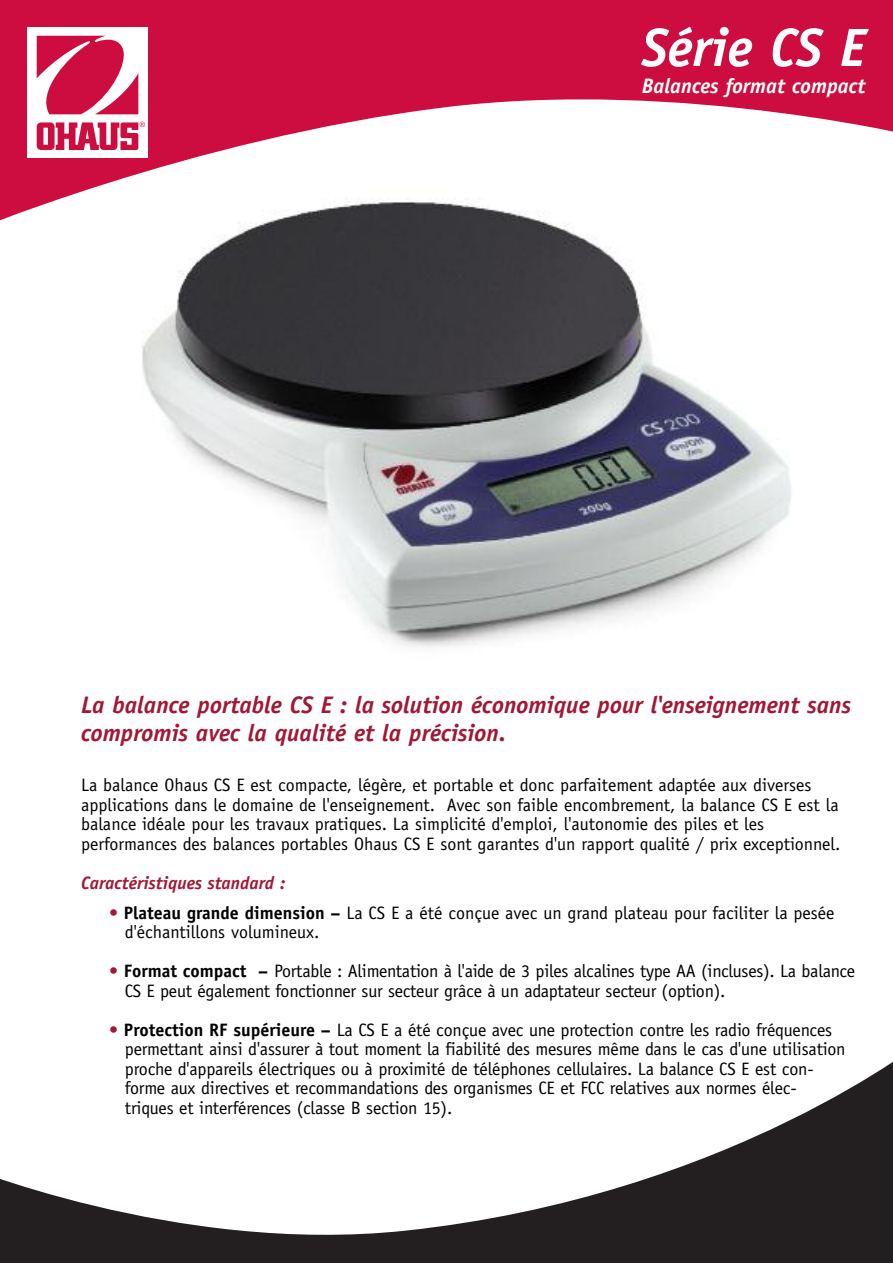
<style>
.page{position:relative;width:893px;height:1263px;background:#fff}
.page>*{position:absolute;margin:0;border:0;box-sizing:border-box;transform-origin:0 0}
.t1{font:italic 700 54px "Officina Sans";color:#fff}
.t2{font:italic 700 24px/28.8px "Officina Sans";color:#a11837}
.t3{font:italic 700 21px "Officina Sans";color:#fff}
.t4{font:18px/19.5px "Officina Sans";letter-spacing:-.01em;color:#000}
.t5{font:italic 700 18px "Officina Sans";color:#a11837}
.s1{font-family:"Officina Sans Book A";color:#a11837}
.s2{font-weight:700}
</style>
<div class="page">
<svg style="left:0;top:1062px;width:893px;height:201px"></svg>
<svg style="left:0;top:0;width:893px;height:221px;fill:#cd0d40"></svg>
<div style="left:28px;top:27px;width:120px;height:131px;background:#fff"></div>
<svg style="left:36px;top:36px;width:102px;height:78px"></svg>
<svg style="left:37px;top:122px;width:108px;height:28px"></svg>
<img style="left:118px;top:187px;width:711px;height:460px">
<h1 class="t1" style="left:641px;top:27px;width:226px">Série CS E</h1>
<p class="t3" style="left:642px;top:78px;width:225px">Balances format compact</p>
<h2 class="t2" style="left:81px;top:692px;width:771px">La balance portable CS E : la solution économique pour l'enseignement sans compromis avec la qualité et la précision.</h2>
<p class="t4" style="left:81px;top:777px;width:761px">La balance Ohaus CS E est compacte, légère, et portable et donc parfaitement adaptée aux diverses applications dans le domaine de l'enseignement. Avec son faible encombrement, la balance CS E est la balance idéale pour les travaux pratiques. La simplicité d'emploi, l'autonomie des piles et les performances des balances portables Ohaus CS E sont garantes d'un rapport qualité / prix exceptionnel.</p>
<p class="t5" style="left:81px;top:876px;width:206px">Caractéristiques standard :</p>
<p class="t4" style="left:125px;top:904px;width:711px;text-indent:-16px"><span class="s1">•</span> <span class="s2">Plateau grande dimension –</span> La CS E a été conçue avec un grand plateau pour faciliter la pesée d'échantillons volumineux.</p>
<p class="t4" style="left:125px;top:963px;width:732px;text-indent:-16px"><span class="s1">•</span> <span class="s2">Format compact –</span> Portable : Alimentation à l'aide de 3 piles alcalines type AA (incluses). La balance<br>CS E peut également fonctionner sur secteur grâce à un adaptateur secteur (option).</p>
<p class="t4" style="left:125px;top:1021px;width:722px;text-indent:-16px"><span class="s1">•</span> <span class="s2">Protection RF supérieure –</span> La CS E a été conçue avec une protection contre les radio fréquences permettant ainsi d'assurer à tout moment la fiabilité des mesures même dans le cas d'une utilisation proche d'appareils électriques ou à proximité de téléphones cellulaires. La balance CS E est con&shy;forme aux directives et recommandations des organismes CE et FCC relatives aux normes élec&shy;triques et interférences (classe B section 15).</p>
</div>
